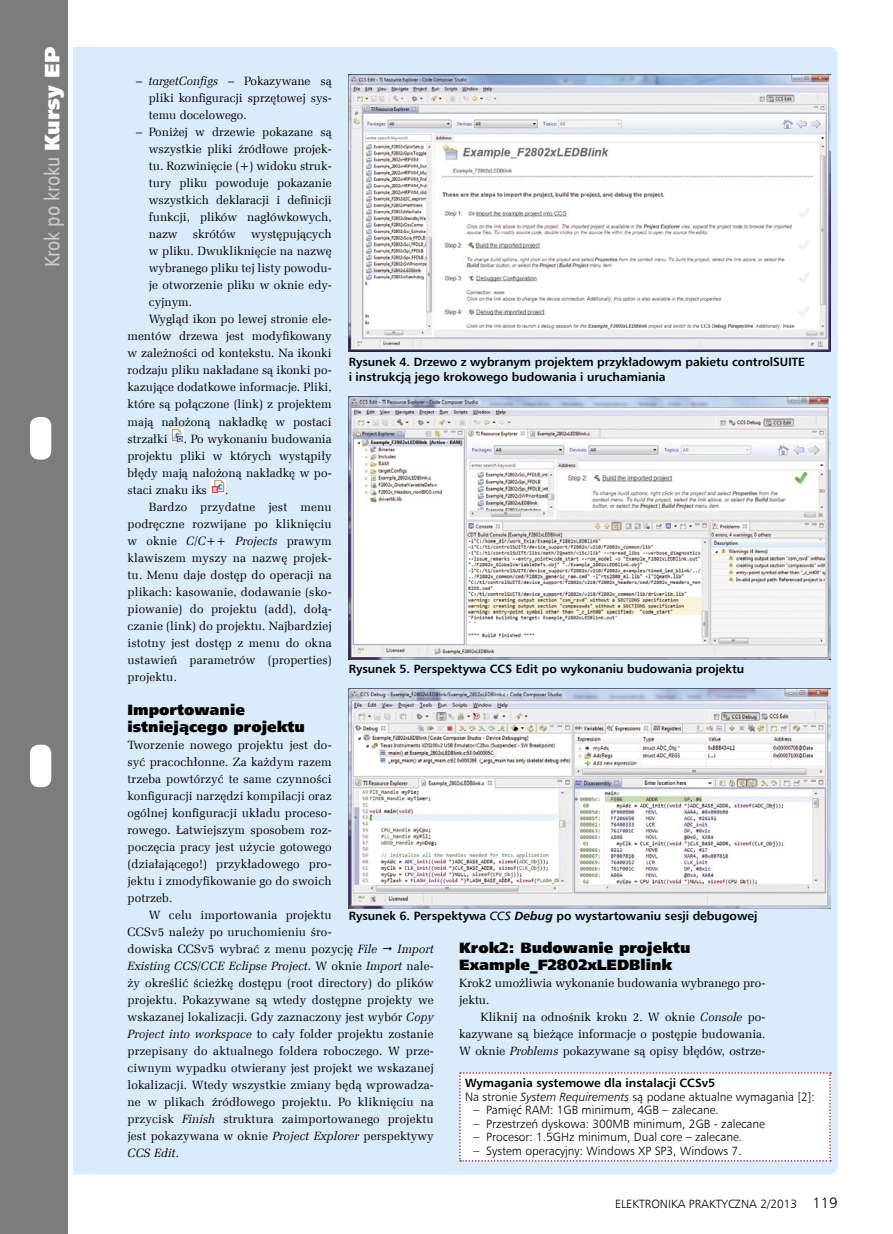
<style>
.page{position:relative;width:893px;height:1234px;background:#fff}
.page>*{position:absolute;margin:0;border:0;box-sizing:border-box;transform-origin:0 0}
.t1{font:21px "Humnst 777 Cn EU";color:#cbcbcb}
._3_Srodtytul{font:15px/17px "Humnst 777 X Blk EU";color:#000}
._1_Body{font:12px/17px "Zapf Ellipt EU";color:#000;text-align:justify}
._1_Body-2{font:12px "Humnst 777 Lt EU";color:#000}
._4_Podpis{font:700 12px/14.4px "Humnst 777 EU";color:#000}
._1_Body-3{font:700 12px "Humnst 777 EU";color:#000}
.s1{font-family:"Humnst 777 X Blk EU";color:#fff}
.s2{font-style:italic}
.s3{font-weight:400;font-style:italic}
.s4{font-size:15px}
</style>
<div class="page">
<div style="left:60px;top:47px;width:778px;height:1127px;background:#daebfa;border-radius:9px"></div>
<div style="left:0;top:0;width:68px;height:1233px;background:#7c7c7c"></div>
<div style="left:30px;top:417px;width:21px;height:42px;background:#fff;border-radius:9px"></div>
<div style="left:30px;top:744px;width:21px;height:43px;background:#fff;border-radius:9px"></div>
<hr style="left:68px;top:0;width:4px;height:1233px;background:#fff">
<img style="left:171px;top:428px;width:13px;height:14px">
<img style="left:210px;top:479px;width:15px;height:14px">
<img style="left:349px;top:74px;width:482px;height:277px">
<img style="left:349px;top:396px;width:482px;height:263px">
<img style="left:349px;top:688px;width:482px;height:220px">
<div style="left:459px;top:1072px;width:372px;height:89px;background:#fff"></div>
<h1 class="t1" style="left:39px;top:267px;width:222px;rotate:-90deg">Krok po kroku <span class="s1">Kursy EP</span></h1>
<p class="_1_Body" style="left:149px;top:73px;width:184px;text-indent:-13px"><span class="s2">– targetConfigs</span> – Pokazywane są pliki konfiguracji sprzętowej sys&shy;temu docelowego.</p>
<p class="_1_Body" style="left:149px;top:124px;width:184px;text-indent:-13px"><span class="s2">–</span> Poniżej w drzewie pokazane są wszystkie pliki źródłowe projek&shy;tu. Rozwinięcie (+) widoku struk&shy;tury pliku powoduje pokazanie wszystkich deklaracji i definicji funkcji, plików nagłówkowych, nazw</p>
<p class="_1_Body" style="left:149px;top:226px;width:184px;text-indent:102px">występujących w pliku. Dwukliknięcie na nazwę wybranego pliku tej listy powodu&shy;je otworzenie pliku w oknie edy&shy;cyjnym.</p>
<p class="_1_Body" style="left:128px;top:311px;width:206px;text-indent:21px">Wygląd ikon po lewej stronie ele&shy;mentów drzewa jest modyfikowany w zależności od kontekstu. Na ikonki rodzaju pliku nakładane są ikonki po&shy;kazujące dodatkowe informacje. Pliki, które są połączone (link) z projektem mają nałożoną nakładkę w postaci strzałki</p>
<p class="_1_Body" style="left:193px;top:226px;width:45px">skrótów</p>
<p class="_4_Podpis" style="left:349px;top:355px;width:458px">Rysunek 4. Drzewo z wybranym projektem przykładowym pakietu controlSUITE i instrukcją jego krokowego budowania i uruchamiania</p>
<p class="_1_Body" style="left:128px;top:430px;width:206px;text-indent:56px">. Po wykonaniu budowania projektu pliki w których wystąpiły błędy mają nałożoną nakładkę w po&shy;staci znaku iks</p>
<p class="_1_Body" style="left:225px;top:481px;width:5px">.</p>
<p class="_1_Body" style="left:128px;top:498px;width:206px;text-indent:21px">Bardzo przydatne jest menu podręczne rozwijane po kliknięciu w oknie <span class="s2">C/C++ Projects</span> prawym klawiszem myszy na nazwę projek&shy;tu. Menu daje dostęp do operacji na plikach: kasowanie, dodawanie (sko&shy;piowanie) do projektu (add), dołą&shy;czanie (link) do projektu. Najbardziej istotny jest dostęp z menu do okna ustawień parametrów (properties) projektu.</p>
<p class="_3_Srodtytul" style="left:128px;top:701px;width:179px">Importowanie istniejącego projektu</p>
<p class="_1_Body" style="left:128px;top:736px;width:206px">Tworzenie nowego projektu jest do&shy;syć pracochłonne. Za każdym razem trzeba powtórzyć te same czynności konfiguracji narzędzi kompilacji oraz ogólnej konfiguracji układu proceso&shy;rowego. Łatwiejszym sposobem roz&shy;poczęcia pracy jest użycie gotowego (działającego!) przykładowego pro&shy;jektu i zmodyfikowanie go do swoich potrzeb.</p>
<p class="_1_Body" style="left:128px;top:906px;width:251px;text-align:left;text-indent:21px">W celu importowania projektu<br>CCSv5 należy po uruchomieniu śro&shy;dowiska CCSv5 wybrać z menu pozycję <span class="s2">File</span></p>
<p class="_4_Podpis" style="left:349px;top:661px;width:397px">Rysunek 5. Perspektywa CCS Edit po wykonaniu budowania projektu</p>
<p class="_4_Podpis" style="left:349px;top:908px;width:410px">Rysunek 6. Perspektywa <span class="s3">CCS</span> <span class="s2">Debug</span> po wystartowaniu sesji debugowej</p>
<p class="_3_Srodtytul" style="left:459px;top:939px;width:233px">Krok2: Budowanie projektu<br>Example_F2802xLEDBlink</p>
<p class="_1_Body" style="left:459px;top:974px;width:308px">Krok2 umożliwia wykonanie budowania wybranego pro&shy;jektu.</p>
<p class="_1_Body" style="left:459px;top:1008px;width:308px;text-indent:21px">Kliknij na odnośnik kroku 2. W oknie <span class="s2">Console</span> po&shy;kazywane są bieżące informacje o postępie budowania.<br>W oknie <span class="s2">Problems</span> pokazywane są opisy błędów, ostrze-</p>
<p class="_1_Body" style="left:128px;top:940px;width:308px;text-indent:270px"><span class="s2">Import Existing CCS/CCE Eclipse Project</span>. W oknie <span class="s2">Import</span> nale&shy;ży określić ścieżkę dostępu (root directory) do plików projektu. Pokazywane są wtedy dostępne projekty we wskazanej lokalizacji. Gdy zaznaczony jest wybór <span class="s2">Copy Project into workspace</span> to cały folder projektu zostanie przepisany do aktualnego foldera roboczego. W prze&shy;ciwnym wypadku otwierany jest projekt we wskazanej lokalizacji. Wtedy wszystkie zmiany będą wprowadza&shy;ne w plikach źródłowego projektu. Po kliknięciu na przycisk <span class="s2">Finish</span> struktura zaimportowanego projektu jest pokazywana w oknie <span class="s2">Project Explorer</span> perspektywy <span class="s2">CCS Edit</span>.</p>
<p class="_1_Body-3" style="left:465px;top:1074px;width:252px">Wymagania systemowe dla instalacji CCSv5</p>
<p class="_1_Body-2" style="left:465px;top:1088px;width:351px">Na stronie <span class="s2">System Requirements</span> są podane aktualne wymagania [2]:</p>
<p class="_1_Body-2" style="left:473px;top:1102px;width:247px">– Pamięć RAM: 1GB minimum, 4GB – zalecane.</p>
<p class="_1_Body-2" style="left:473px;top:1115px;width:293px">– Przestrzeń dyskowa: 300MB minimum, 2GB - zalecane</p>
<p class="_1_Body-2" style="left:473px;top:1129px;width:270px">– Procesor: 1.5GHz minimum, Dual core – zalecane.</p>
<p class="_1_Body-2" style="left:473px;top:1142px;width:270px">– System operacyjny: Windows XP SP3, Windows 7.</p>
<p class="_1_Body-2" style="left:615px;top:1196px;width:224px">ELEKTRONIKA PRAKTYCZNA 2/2013 <span class="s4">119</span></p>
</div>
